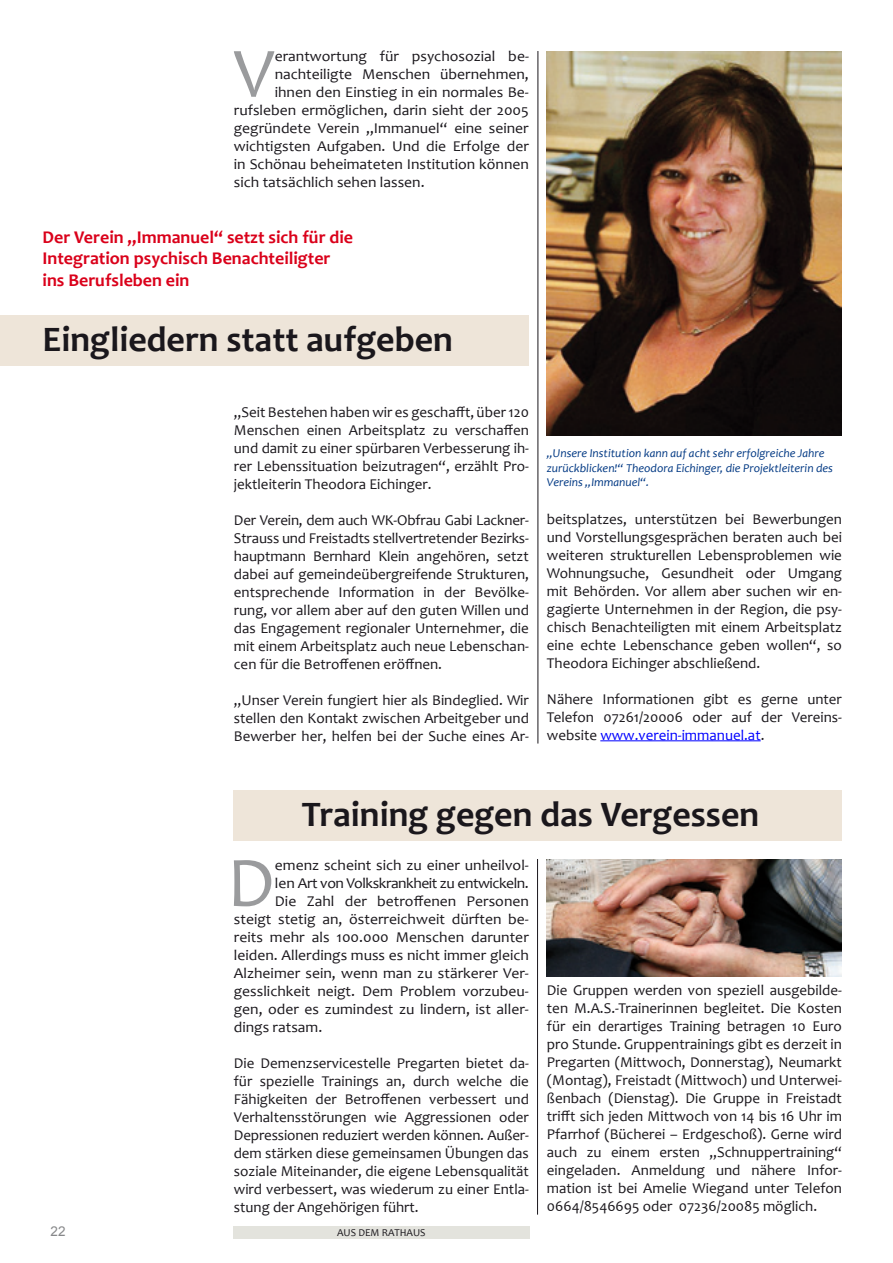
<style>
.page{position:relative;width:893px;height:1263px;background:#fff}
.page>*{position:absolute;margin:0;border:0;box-sizing:border-box;transform-origin:0 0}
.t1{font:71.7px "Candara";color:#9a9b9d;scale:1.04 1}
.t2{font:700 36px "Candara";color:#1a171c}
.t3{font:700 18px/21.6px "Candara";color:#da001a}
.t4{font:15px/18px "Candara";color:#1a171c;text-align:justify}
.t5{font:15px "Candara";color:#1a171c;scale:1.04 1}
.t6{font:15px "Candara";letter-spacing:-.03em;color:#1a171c;scale:1.04 1}
.t7{font:13.5px "Arial";color:#87888a}
.t8{font:italic 12px/14.4px "Candara";color:#003883}
.t9{font:10.5px "Candara";color:#1a171c}
.s1{color:#00f}
</style>
<div class="page">
<div style="left:233px;top:1226px;width:297px;height:12px;background:#e3e3dd"></div>
<hr style="left:892px;top:190px;width:1px;height:44px;background:#eee5d9">
<div style="left:0;top:315px;width:529px;height:51px;background:#eee5d9"></div>
<hr style="left:600px;top:740px;width:161px;height:1px;background:#00f">
<img style="left:547px;top:51px;width:295px;height:385px">
<hr style="left:538px;top:51px;width:1px;height:692px;background:#1a171c">
<div style="left:233px;top:790px;width:609px;height:51px;background:#eee5d9"></div>
<img style="left:547px;top:859px;width:295px;height:117px">
<hr style="left:537px;top:859px;width:1px;height:355px;background:#1a171c">
<h1 class="t1" style="left:233px;top:30px;width:41px">V</h1>
<p class="t5" style="left:275px;top:47px;width:246px">erantwortung für psychosozial be-</p>
<p class="t5" style="left:275px;top:65px;width:246px">nachteiligte Menschen übernehmen,</p>
<p class="t5" style="left:275px;top:83px;width:246px">ihnen den Einstieg in ein normales Be-</p>
<p class="t5" style="left:234px;top:101px;width:285px">rufsleben ermöglichen, darin sieht der 2005</p>
<p class="t5" style="left:234px;top:119px;width:285px">gegründete Verein „Immanuel“ eine seiner</p>
<p class="t5" style="left:234px;top:137px;width:285px">wichtigsten Aufgaben. Und die Erfolge der</p>
<p class="t5" style="left:234px;top:155px;width:285px">in Schönau beheimateten Institution können</p>
<p class="t5" style="left:234px;top:173px;width:185px">sich tatsächlich sehen lassen.</p>
<p class="t3" style="left:43px;top:226px;width:312px">Der Verein „Immanuel“ setzt sich für die<br>Integration psychisch Benachteiligter ins Berufsleben ein</p>
<h2 class="t2" style="left:43px;top:317px;width:412px">Eingliedern statt aufgeben</h2>
<p class="t4" style="left:234px;top:403px;width:297px">„Seit Bestehen haben wir es geschafft, über 120<br>Menschen einen Arbeitsplatz zu verschaffen und damit zu einer spürbaren Verbesserung ih&shy;rer Lebenssituation beizutragen“, erzählt Pro&shy;jektleiterin Theodora Eichinger.</p>
<p class="t4" style="left:234px;top:511px;width:297px">Der Verein, dem auch WK-Obfrau Gabi Lackner-Strauss und Freistadts stellvertretender Bezirks&shy;hauptmann Bernhard Klein angehören, setzt dabei auf gemeindeübergreifende Strukturen, entsprechende Information in der Bevölke&shy;rung, vor allem aber auf den guten Willen und das Engagement regionaler Unternehmer, die mit einem Arbeitsplatz auch neue Lebenschan&shy;cen für die Betroffenen eröffnen.</p>
<p class="t4" style="left:234px;top:691px;width:297px">„Unser Verein fungiert hier als Bindeglied. Wir stellen den Kontakt zwischen Arbeitgeber und Bewerber her, helfen bei der Suche eines Ar-</p>
<p class="t8" style="left:547px;top:446px;width:288px">„Unsere Institution kann auf acht sehr erfolgreiche Jahre zurückblicken!“ Theodora Eichinger, die Projektleiterin des<br>Vereins „Immanuel“.</p>
<p class="t4" style="left:547px;top:510px;width:297px">beitsplatzes, unterstützen bei Bewerbungen und Vorstellungsgesprächen beraten auch bei weiteren strukturellen Lebensproblemen wie Wohnungsuche, Gesundheit oder Umgang mit Behörden. Vor allem aber suchen wir en&shy;gagierte Unternehmen in der Region, die psy&shy;chisch Benachteiligten mit einem Arbeitsplatz eine echte Lebenschance geben wollen“, so Theodora Eichinger abschließend.</p>
<p class="t4" style="left:547px;top:690px;width:297px">Nähere Informationen gibt es gerne unter Telefon 07261/20006 oder auf der Vereins&shy;website <span class="s1">www.verein-immanuel.at</span>.</p>
<h2 class="t2" style="left:302px;top:792px;width:459px">Training gegen das Vergessen</h2>
<h1 class="t1" style="left:227px;top:839px;width:48px">D</h1>
<p class="t5" style="left:275px;top:856px;width:246px">emenz scheint sich zu einer unheilvol-</p>
<p class="t6" style="left:275px;top:874px;width:246px">len Art von Volkskrankheit zu entwickeln.</p>
<p class="t5" style="left:275px;top:892px;width:246px">Die Zahl der betroffenen Personen</p>
<p class="t5" style="left:234px;top:910px;width:285px">steigt stetig an, österreichweit dürften be-</p>
<p class="t5" style="left:234px;top:928px;width:285px">reits mehr als 100.000 Menschen darunter</p>
<p class="t5" style="left:234px;top:946px;width:285px">leiden. Allerdings muss es nicht immer gleich</p>
<p class="t5" style="left:234px;top:964px;width:285px">Alzheimer sein, wenn man zu stärkerer Ver-</p>
<p class="t5" style="left:234px;top:982px;width:285px">gesslichkeit neigt. Dem Problem vorzubeu-</p>
<p class="t5" style="left:234px;top:1000px;width:285px">gen, oder es zumindest zu lindern, ist aller-</p>
<p class="t5" style="left:234px;top:1018px;width:87px">dings ratsam.</p>
<p class="t4" style="left:234px;top:1054px;width:297px">Die Demenzservicestelle Pregarten bietet da&shy;für spezielle Trainings an, durch welche die Fähigkeiten der Betroffenen verbessert und Verhaltensstörungen wie Aggressionen oder Depressionen reduziert werden können. Außer&shy;dem stärken diese gemeinsamen Übungen das soziale Miteinander, die eigene Lebensqualität wird verbessert, was wiederum zu einer Entla&shy;stung der Angehörigen führt.</p>
<p class="t7" style="left:50px;top:1222px;width:17px">22</p>
<p class="t9" style="left:337px;top:1226px;width:90px">AUS DEM RATHAUS</p>
<p class="t4" style="left:547px;top:981px;width:297px">Die Gruppen werden von speziell ausgebilde&shy;ten M.A.S.-Trainerinnen begleitet. Die Kosten für ein derartiges Training betragen 10 Euro pro Stunde. Gruppentrainings gibt es derzeit in Pregarten (Mittwoch, Donnerstag), Neumarkt (Montag), Freistadt (Mittwoch) und Unterwei&shy;ßenbach (Dienstag). Die Gruppe in Freistadt trifft sich jeden Mittwoch von 14 bis 16 Uhr im Pfarrhof (Bücherei – Erdgeschoß). Gerne wird auch zu einem ersten „Schnuppertraining“ eingeladen. Anmeldung und nähere Infor&shy;mation ist bei Amelie Wiegand unter Telefon 0664/8546695 oder 07236/20085 möglich.</p>
</div>
